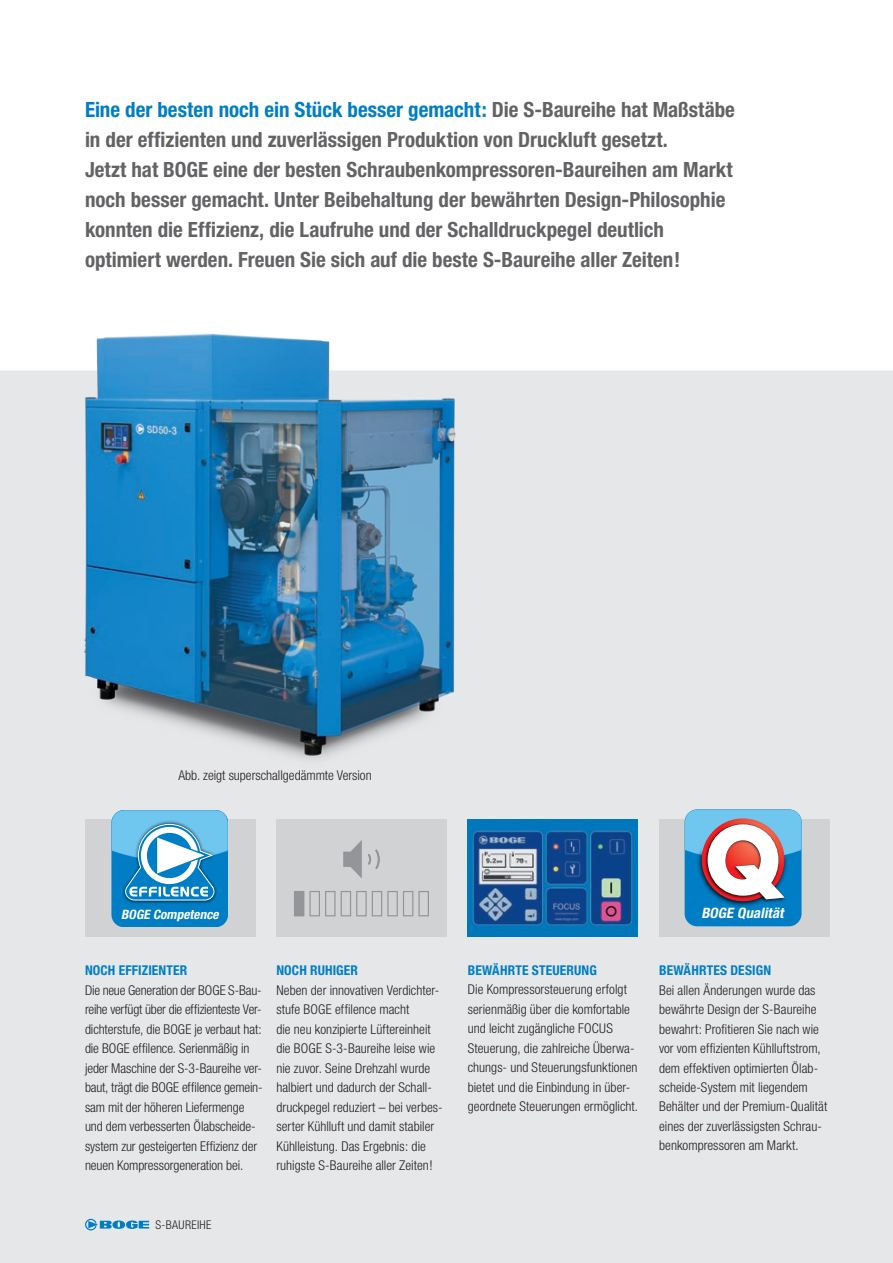
<style>
.page{position:relative;width:893px;height:1263px;background:#fff}
.page>*{position:absolute;margin:0;border:0;box-sizing:border-box;transform-origin:0 0}
.t1{font:700 condensed 21px/30px "Helvetica Neue";color:#636366}
.t2{font:italic 700 condensed 14.4px "Helvetica Neue";letter-spacing:.005em;color:#fff}
.t3{font:300 condensed 13.5px/19.5px "Helvetica Neue";color:#231f20}
.t4{font:700 condensed 13.5px "Helvetica Neue";letter-spacing:.01em;color:#007ec5}
.t5{font:italic 700 condensed 12.9px "Helvetica Neue";color:#fff}
.t6{font:300 condensed 12px "Helvetica Neue";letter-spacing:.03em;color:#231f20}
.s1{color:#007ec5}
</style>
<div class="page">
<div style="left:0;top:370px;width:893px;height:893px;background:#e6e7e9"></div>
<img style="left:34px;top:333px;width:548px;height:473px">
<img style="left:467px;top:820px;width:171px;height:117px">
<div style="left:85px;top:820px;width:170px;height:117px;background:#d1d2d4"></div>
<div style="left:659px;top:820px;width:170px;height:117px;background:#d1d2d4"></div>
<div style="left:276px;top:820px;width:170px;height:117px;background:#d1d2d4"></div>
<svg style="left:368px;top:849px;width:12px;height:20px"></svg>
<svg style="left:343px;top:840px;width:19px;height:39px"></svg>
<svg style="left:294px;top:891px;width:135px;height:25px"></svg>
<svg style="left:111px;top:810px;width:117px;height:116px;background:#4da6d7"></svg>
<svg style="left:85px;top:1219px;width:64px;height:11px"></svg>
<div style="left:685px;top:809px;width:116px;height:117px;background:#007ec5;border-radius:13px"></div>
<img style="left:721px;top:901px;width:62px;height:6px">
<svg style="left:685px;top:809px;width:116px;height:92px"></svg>
<p class="t1" style="left:85px;top:94px;width:651px"><span class="s1">Eine der besten noch ein Stück besser gemacht:</span> Die S-Baureihe hat Maßstäbe in der effizienten und zuverlässigen Produktion von Druckluft gesetzt.<br>Jetzt hat BOGE eine der besten Schraubenkompressoren-Baureihen am Markt noch besser gemacht. Unter Beibehaltung der bewährten Design-Philosophie konnten die Effizienz, die Laufruhe und der Schalldruckpegel deutlich optimiert werden. Freuen Sie sich auf die beste S-Baureihe aller Zeiten!</p>
<p class="t3" style="left:178px;top:765px;width:195px">Abb. zeigt superschallgedämmte Version</p>
<p class="t5" style="left:121px;top:906px;width:99px">BOGE Competence</p>
<p class="t4" style="left:85px;top:962px;width:104px">NOCH EFFIZIENTER</p>
<p class="t3" style="left:85px;top:980px;width:178px">Die neue Generation der BOGE S-Bau&shy;reihe verfügt über die effizienteste Ver&shy;dichterstufe, die BOGE je verbaut hat: die BOGE effilence. Serienmäßig in jeder Maschine der S-3-Baureihe ver&shy;baut, trägt die BOGE effilence gemein&shy;sam mit der höheren Liefermenge und dem verbesserten Ölabscheide&shy;system zur gesteigerten Effizienz der neuen Kompressorgeneration bei.</p>
<p class="t4" style="left:276px;top:962px;width:83px">NOCH RUHIGER</p>
<p class="t3" style="left:276px;top:980px;width:168px">Neben der innovativen Verdichter&shy;stufe BOGE effilence macht<br>die neu konzipierte Lüftereinheit die BOGE S-3-Baureihe leise wie nie zuvor. Seine Drehzahl wurde halbiert und dadurch der Schall&shy;druckpegel reduziert – bei verbes&shy;serter Kühlluft und damit stabiler Kühlleistung. Das Ergebnis: die ruhigste S-Baureihe aller Zeiten!</p>
<p class="t6" style="left:156px;top:1217px;width:57px">S-BAUREIHE</p>
<p class="t4" style="left:468px;top:962px;width:131px">BEWÄHRTE STEUERUNG</p>
<p class="t3" style="left:468px;top:980px;width:172px">Die Kompressorsteuerung erfolgt serienmäßig über die komfortable und leicht zugängliche FOCUS Steuerung, die zahlreiche Überwa&shy;chungs- und Steuerungsfunktionen bietet und die Einbindung in über&shy;geordnete Steuerungen ermöglicht.</p>
<p class="t2" style="left:701px;top:904px;width:84px">BOGE Qualität</p>
<p class="t4" style="left:659px;top:962px;width:114px">BEWÄHRTES DESIGN</p>
<p class="t3" style="left:659px;top:980px;width:170px">Bei allen Änderungen wurde das bewährte Design der S-Baureihe bewahrt: Profitieren Sie nach wie vor vom effizienten Kühlluftstrom, dem effektiven optimierten Ölab&shy;scheide-System mit liegendem<br>Behälter und der Premium-Qualität eines der zuverlässigsten Schrau&shy;benkompressoren am Markt.</p>
</div>
